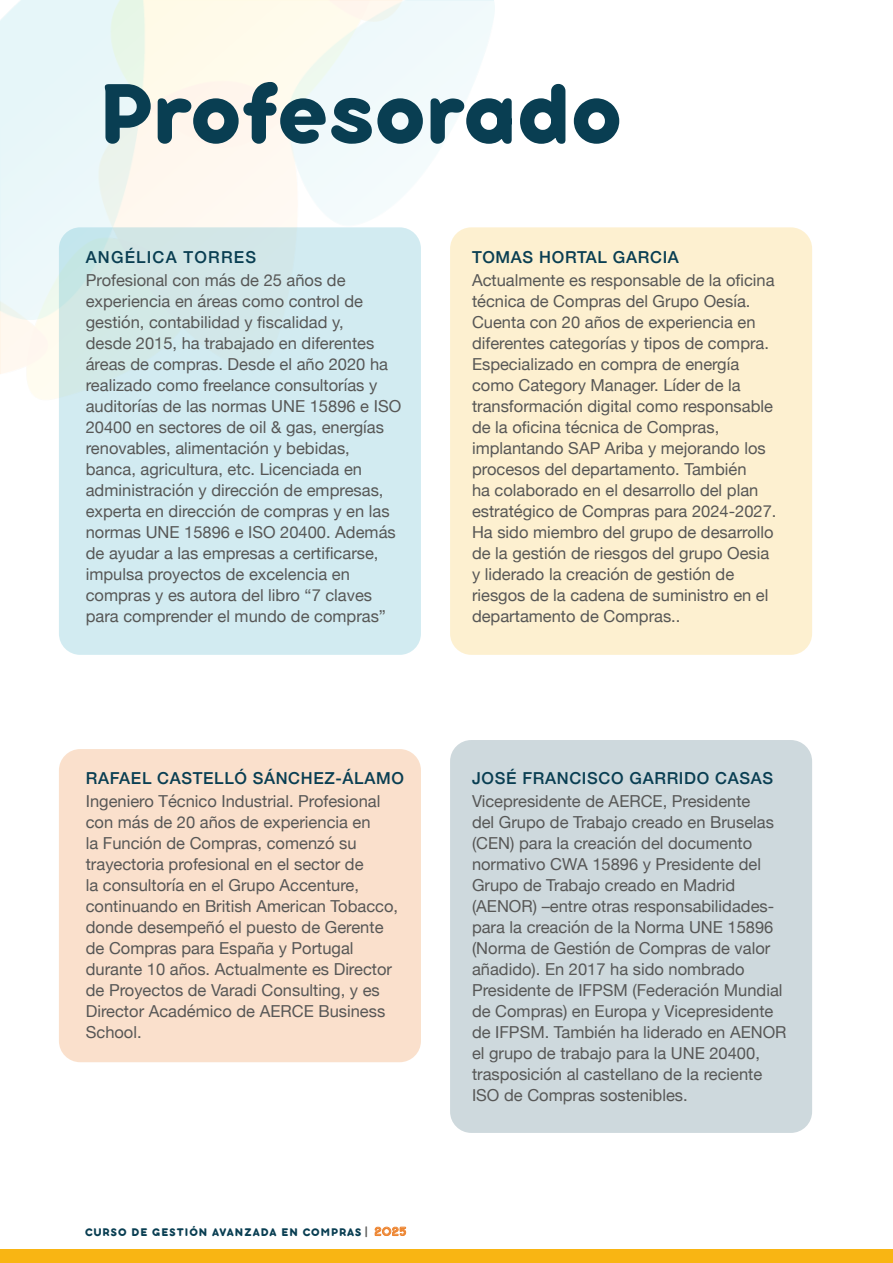
<style>
.page{position:relative;width:893px;height:1263px;background:#fff}
.page>*{position:absolute;margin:0;border:0;box-sizing:border-box;transform-origin:0 0}
.t1{font:700 91.05px "Bubbleboddy Neue Trial";color:#093e52}
.t2{font:16.5px/21px "Helvetica Neue";color:#575756}
.t3{font:500 16.5px "Helvetica Neue";letter-spacing:.04em;color:#093e52}
.t4{font:500 16.5px "Helvetica Neue";letter-spacing:.07em;color:#093e52}
.t5{font:700 12px "Bubbleboddy Neue Trial";letter-spacing:.09em;color:#093e52}
.s1{font-family:"Bubbble Gum";font-weight:900;color:#575756}
.s2{font-family:"Bubbble Gum";font-weight:900;color:#ed8531}
</style>
<div class="page">
<div style="left:0;top:1249px;width:893px;height:14px;background:#f9b513"></div>
<svg style="left:1px;top:1px;width:811px;height:399px"></svg>
<div style="left:59px;top:227px;width:362px;height:428px;background:#d2ebf1;border-radius:21px"></div>
<div style="left:450px;top:740px;width:362px;height:393px;background:#ced9dd;border-radius:21px"></div>
<div style="left:59px;top:749px;width:362px;height:313px;background:#fae0cc;border-radius:21px"></div>
<div style="left:450px;top:227px;width:362px;height:428px;background:#fdf0d0;border-radius:21px"></div>
<h1 class="t1" style="left:99px;top:61px;width:524px">Profesorado</h1>
<p class="t4" style="left:86px;top:244px;width:172px">ANGÉLICA TORRES</p>
<p class="t2" style="left:86px;top:271px;width:317px">Profesional con más de 25 años de experiencia en áreas como control de gestión, contabilidad y fiscalidad y,<br>desde 2015, ha trabajado en diferentes áreas de compras. Desde el año 2020 ha realizado como freelance consultorías y auditorías de las normas UNE 15896 e ISO 20400 en sectores de oil &amp; gas, energías renovables, alimentación y bebidas, banca, agricultura, etc. Licenciada en administración y dirección de empresas, experta en dirección de compras y en las normas UNE 15896 e ISO 20400. Además de ayudar a las empresas a certificarse, impulsa proyectos de excelencia en compras y es autora del libro “7 claves para comprender el mundo de compras”</p>
<p class="t3" style="left:86px;top:765px;width:320px">RAFAEL CASTELLÓ SÁNCHEZ-ÁLAMO</p>
<p class="t2" style="left:86px;top:792px;width:314px">Ingeniero Técnico Industrial. Profesional con más de 20 años de experiencia en<br>la Función de Compras, comenzó su trayectoria profesional en el sector de<br>la consultoría en el Grupo Accenture, continuando en British American Tobacco, donde desempeñó el puesto de Gerente de Compras para España y Portugal durante 10 años. Actualmente es Director de Proyectos de Varadi Consulting, y es Director Académico de AERCE Business School.</p>
<p class="t5" style="left:85px;top:1225px;width:322px">CURSO DE GESTIÓN AVANZADA EN COMPRAS <span class="s1">|</span> <span class="s2">2025</span></p>
<p class="t3" style="left:472px;top:244px;width:208px">TOMAS HORTAL GARCIA</p>
<p class="t2" style="left:472px;top:271px;width:306px">Actualmente es responsable de la oficina técnica de Compras del Grupo Oesía.<br>Cuenta con 20 años de experiencia en diferentes categorías y tipos de compra.<br>Especializado en compra de energía como Category Manager. Líder de la transformación digital como responsable de la oficina técnica de Compras, implantando SAP Ariba y mejorando los procesos del departamento. También<br>ha colaborado en el desarrollo del plan estratégico de Compras para 2024-2027.<br>Ha sido miembro del grupo de desarrollo de la gestión de riesgos del grupo Oesia y liderado la creación de gestión de riesgos de la cadena de suministro en el departamento de Compras..</p>
<p class="t3" style="left:472px;top:765px;width:303px">JOSÉ FRANCISCO GARRIDO CASAS</p>
<p class="t2" style="left:472px;top:792px;width:316px">Vicepresidente de AERCE, Presidente<br>del Grupo de Trabajo creado en Bruselas (CEN) para la creación del documento normativo CWA 15896 y Presidente del Grupo de Trabajo creado en Madrid (AENOR) –entre otras responsabilidades&shy;para la creación de la Norma UNE 15896 (Norma de Gestión de Compras de valor añadido). En 2017 ha sido nombrado Presidente de IFPSM (Federación Mundial de Compras) en Europa y Vicepresidente de IFPSM. También ha liderado en AENOR el grupo de trabajo para la UNE 20400, trasposición al castellano de la reciente ISO de Compras sostenibles.</p>
</div>
